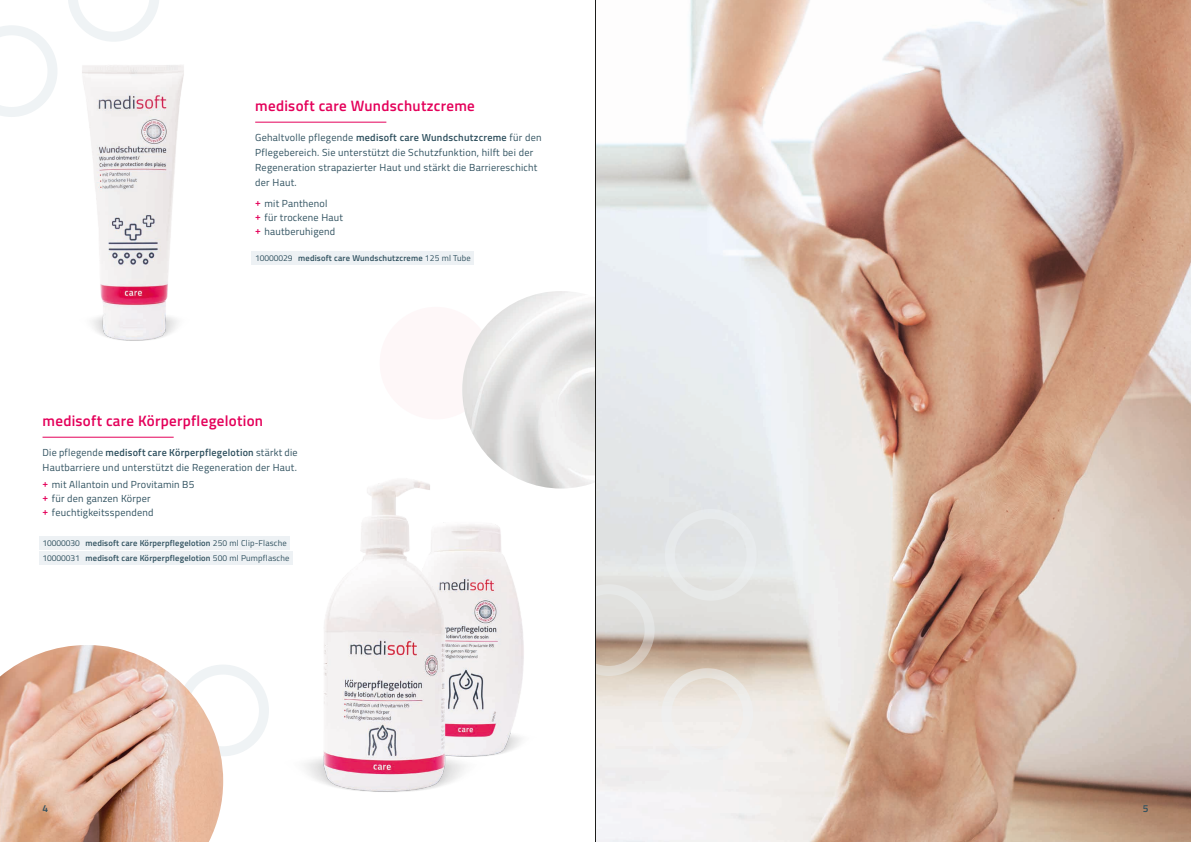
<style>
.page{position:relative;width:1191px;height:842px;background:#fff}
.page>*{position:absolute;margin:0;border:0;box-sizing:border-box;transform-origin:0 0}
.t1{font:600 15px "Titillium";letter-spacing:.02em;color:#e4005a}
.t2{font:10.2px/15px "Titillium";letter-spacing:.025em;color:#30515f}
.t3{font:600 10.2px "Titillium";color:#30515f}
.t4{font:600 8.5px/15px "Titillium";letter-spacing:.02em;color:#30515f}
.s1{font-weight:600}
.s2{font-weight:600;color:#e4005a}
.s3{font-weight:400}
</style>
<div class="page">
<div style="left:380px;top:307px;width:112px;height:112px;background:#fef7f8;border-radius:50%"></div>
<div style="left:177px;top:664px;width:92px;height:92px;border:10px solid #eff3f5;border-radius:50%"></div>
<img style="left:462px;top:291px;width:133px;height:197px">
<img style="left:596px;top:0;width:595px;height:842px">
<img style="left:0;top:645px;width:223px;height:197px">
<div style="left:665px;top:509px;width:91px;height:92px;border:10px solid #eff3f5;border-radius:50%"></div>
<svg style="left:596px;top:584px;width:58px;height:92px"></svg>
<div style="left:661px;top:668px;width:92px;height:92px;border:10px solid #eff3f5;border-radius:50%"></div>
<div style="left:39px;top:536px;width:251px;height:13px;background:#edf1f4"></div>
<div style="left:39px;top:551px;width:254px;height:13px;background:#edf1f4"></div>
<hr style="left:43px;top:437px;width:131px;height:1px;background:#e4005a">
<div style="left:252px;top:251px;width:222px;height:13px;background:#edf1f4"></div>
<hr style="left:255px;top:122px;width:131px;height:1px;background:#e4005a">
<svg style="left:68px;top:0;width:91px;height:42px"></svg>
<svg style="left:0;top:25px;width:57px;height:92px"></svg>
<img style="left:495px;top:526px;width:29px;height:229px">
<img style="left:268px;top:435px;width:227px;height:357px">
<img style="left:82px;top:65px;width:102px;height:276px">
<hr style="left:595px;top:0;width:1px;height:842px;background:#1d1d1b">
<h1 class="t1" style="left:255px;top:94px;width:221px">medisoft care Wundschutzcreme</h1>
<p class="t2" style="left:255px;top:129px;width:288px">Gehaltvolle pflegende <span class="s1">medisoft care Wundschutzcreme</span> für den Pflegebereich. Sie unterstützt die Schutzfunktion, hilft bei der Regeneration strapazierter Haut und stärkt die Barriereschicht der Haut.</p>
<p class="t2" style="left:255px;top:196px;width:89px;line-height:14px"><span class="s2">+</span> mit Panthenol<br><span class="s2">+</span> für trockene Haut <span class="s2">+</span> hautberuhigend</p>
<p class="t4" style="left:255px;top:250px;width:217px"><span class="s3">10000029</span> medisoft care Wundschutzcreme <span class="s3">125 ml Tube</span></p>
<h1 class="t1" style="left:43px;top:409px;width:222px">medisoft care Körperpflegelotion</h1>
<p class="t2" style="left:43px;top:444px;width:257px">Die pflegende <span class="s1">medisoft care Körperpflegelotion</span> stärkt die<br>Hautbarriere und unterstützt die Regeneration der Haut.</p>
<p class="t2" style="left:43px;top:477px;width:153px;line-height:14px"><span class="s2">+</span> mit Allantoin und Provitamin B5 <span class="s2">+</span> für den ganzen Körper<br><span class="s2">+</span> feuchtigkeitsspendend</p>
<p class="t4" style="left:43px;top:535px;width:248px"><span class="s3">10000030</span> medisoft care Körperpflegelotion <span class="s3">250 ml Clip-Flasche<br>10000031</span> medisoft care Körperpflegelotion <span class="s3">500 ml Pumpflasche</span></p>
<p class="t3" style="left:43px;top:801px;width:7px">4</p>
<p class="t3" style="left:1142px;top:801px;width:7px">5</p>
</div>
